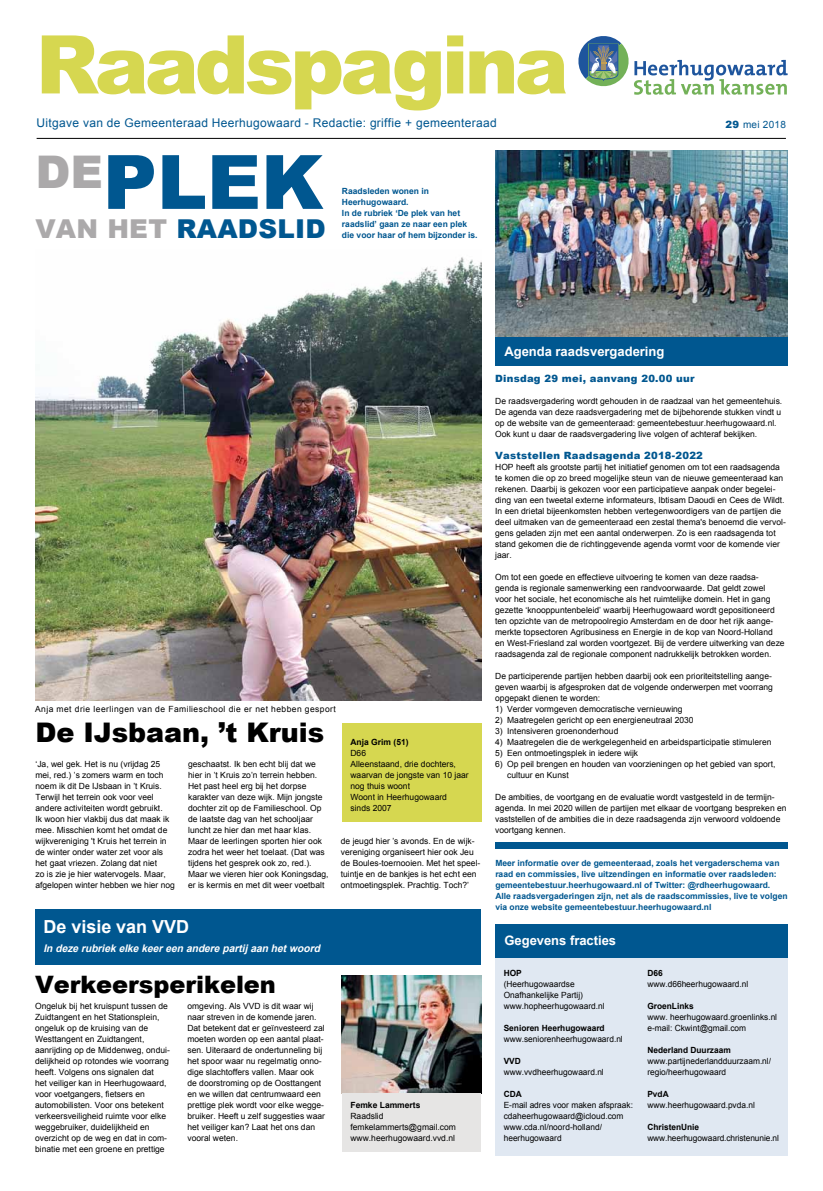
<style>
.page{position:relative;width:823px;height:1191px;background:#fff}
.page>*{position:absolute;margin:0;border:0;box-sizing:border-box;transform-origin:0 0}
.t1{font:900 81px "Arial";color:#d6d750}
.t2{font:900 75px "Arial";color:#005790}
.t3{font:900 27px "Arial";color:#000}
.t4{font:900 26px "Arial";letter-spacing:.01em;color:#005790}
.t5{font:900 24px "Arial";color:#000}
.t6{font:700 18px "Arial";color:#fff}
.t7{font:700 13px "Arial";color:#fff}
.t8{font:12px "Arial";letter-spacing:.025em;color:#005790}
.t9{font:italic 700 10.5px "Arial";color:#fff}
.t10{font:900 10px "Arial";letter-spacing:.025em;color:#005790}
.t11{font:10px "Arial";letter-spacing:.025em;color:#005790}
.t12{font:8.5px/11px "Arial";color:#000}
.t13{font:700 8.5px/11px "Arial";color:#005790}
.t14{font:700 8.5px "Arial";color:#000}
.t15{font:8.5px "Arial";letter-spacing:.05em;color:#000}
.s1{font-weight:900}
.s2{color:#aba9aa}
</style>
<div class="page">
<svg style="left:578px;top:36px;width:209px;height:59px"></svg>
<hr style="left:37px;top:138px;width:748px;height:1px;background:#000">
<div style="left:495px;top:842px;width:292px;height:7px;background:#005790"></div>
<div style="left:35px;top:909px;width:445px;height:55px;background:#005790"></div>
<img style="left:342px;top:975px;width:138px;height:118px">
<div style="left:495px;top:957px;width:292px;height:198px;background:#e0e8f2"></div>
<div style="left:495px;top:924px;width:292px;height:33px;background:#005790"></div>
<img style="left:495px;top:150px;width:292px;height:187px">
<div style="left:495px;top:337px;width:292px;height:29px;background:#005790"></div>
<div style="left:342px;top:1093px;width:138px;height:58px;background:#e6e5e4"></div>
<img style="left:35px;top:257px;width:445px;height:443px">
<div style="left:342px;top:723px;width:138px;height:98px;background:#d6d750"></div>
<h1 class="t1" style="left:36px;top:6px;width:534px">Raadspagina</h1>
<h3 class="t8" style="left:37px;top:115px;width:461px">Uitgave van de Gemeenteraad Heerhugowaard - Redactie: griffie + gemeenteraad</h3>
<p class="t11" style="left:725px;top:118px;width:62px"><span class="s1">29</span> mei 2018</p>
<h2 class="t2" style="left:35px;top:128px;width:289px"><sup>De</sup>plek</h2>
<h3 class="t4" style="left:35px;top:210px;width:288px"><span class="s2">van het</span> raadslid</h3>
<p class="t13" style="left:342px;top:186px;width:137px">Raadsleden wonen in<br>Heerhugowaard.<br>In de rubriek ‘De plek van het raadslid’ gaan ze naar een plek die voor haar of hem bijzonder is.</p>
<p class="t15" style="left:35px;top:703px;width:302px">Anja met drie leerlingen van de Familieschool die er net hebben gesport</p>
<h3 class="t3" style="left:35px;top:712px;width:290px">De IJsbaan, ’t Kruis</h3>
<p class="t12" style="left:35px;top:758px;width:141px">‘Ja, wel gek. Het is nu (vrijdag 25 mei, red.) ’s zomers warm en toch noem ik dit De IJsbaan in ’t Kruis.<br>Terwijl het terrein ook voor veel andere activiteiten wordt gebruikt.<br>Ik woon hier vlakbij dus dat maak ik mee. Misschien komt het omdat de wijkvereniging 't Kruis het terrein in de winter onder water zet voor als het gaat vriezen. Zolang dat niet<br>zo is zie je hier watervogels. Maar, afgelopen winter hebben we hier nog</p>
<p class="t12" style="left:188px;top:758px;width:142px">geschaatst. Ik ben echt blij dat we hier in ’t Kruis zo’n terrein hebben.<br>Het past heel erg bij het dorpse karakter van deze wijk. Mijn jongste dochter zit op de Familieschool. Op de laatste dag van het schooljaar luncht ze hier dan met haar klas.<br>Maar de leerlingen sporten hier ook zodra het weer het toelaat. (Dat was tijdens het gesprek ook zo, red.).<br>Maar we vieren hier ook Koningsdag, er is kermis en met dit weer voetbalt</p>
<h3 class="t6" style="left:43px;top:914px;width:147px">De visie van VVD</h3>
<p class="t9" style="left:43px;top:941px;width:281px">In dezerubriekelkekeereen anderepartij aan hetwoord</p>
<h3 class="t5" style="left:35px;top:967px;width:242px">Verkeersperikelen</h3>
<p class="t12" style="left:35px;top:1000px;width:136px">Ongeluk bij het kruispunt tussen de Zuidtangent en het Stationsplein, ongeluk op de kruising van de Westtangent en Zuidtangent, aanrijding op de Middenweg, ondui&shy;delijkheid op rotondes wie voorrang heeft. Volgens ons signalen dat<br>het veiliger kan in Heerhugowaard, voor voetgangers, fietsers en automobilisten. Voor ons betekent verkeersveiligheid ruimte voor elke weggebruiker, duidelijkheid en overzicht op de weg en dat in com&shy;binatie met een groene en prettige</p>
<p class="t12" style="left:187px;top:1000px;width:139px">omgeving. Als VVD is dit waar wij naar streven in de komende jaren.<br>Dat betekent dat er geïnvesteerd zal moeten worden op een aantal plaat&shy;sen. Uiteraard de ondertunneling bij het spoor waar nu regelmatig onno&shy;dige slachtoffers vallen. Maar ook de doorstroming op de Oosttangent en we willen dat centrumwaard een prettige plek wordt voor elke wegge&shy;bruiker. Heeft u zelf suggesties waar het veiliger kan? Laat het ons dan vooral weten.</p>
<p class="t14" style="left:350px;top:735px;width:60px">Anja Grim (51)</p>
<p class="t12" style="left:350px;top:747px;width:120px">D66<br>Alleenstaand, drie dochters, waarvan de jongste van 10 jaar nog thuis woont<br>Woont in Heerhugowaard sinds 2007</p>
<p class="t12" style="left:340px;top:835px;width:141px">de jeugd hier ’s avonds. En de wijk&shy;vereniging organiseert hier ook Jeu de Boules-toernooien. Met het speel&shy;tuintje en de bankjes is het echt een ontmoetingsplek. Prachtig. Toch?’</p>
<p class="t14" style="left:350px;top:1098px;width:71px">Femke Lammerts</p>
<p class="t12" style="left:350px;top:1110px;width:107px">Raadslid femkelammerts@gmail.com www.heerhugowaard.vvd.nl</p>
<h3 class="t7" style="left:504px;top:343px;width:161px">Agenda raadsvergadering</h3>
<p class="t10" style="left:495px;top:371px;width:201px">Dinsdag 29 mei, aanvang 20.00 uur</p>
<p class="t12" style="left:495px;top:395px;width:288px">De raadsvergadering wordt gehouden in de raadzaal van het gemeentehuis.<br>De agenda van deze raadsvergadering met de bijbehorende stukken vindt u op de website van de gemeenteraad: gemeentebestuur.heerhugowaard.nl.<br>Ook kunt u daar de raadsvergadering live volgen of achteraf bekijken.</p>
<p class="t10" style="left:495px;top:448px;width:209px">Vaststellen Raadsagenda 2018-2022</p>
<p class="t12" style="left:495px;top:461px;width:292px">HOP heeft als grootste partij het initiatief genomen om tot een raadsagenda te komen die op zo breed mogelijke steun van de nieuwe gemeenteraad kan rekenen. Daarbij is gekozen voor een participatieve aanpak onder begelei&shy;ding van een tweetal externe informateurs, Ibtisam Daoudi en Cees de Wildt.<br>In een drietal bijeenkomsten hebben vertegenwoordigers van de partijen die deel uitmaken van de gemeenteraad een zestal thema's benoemd die vervol&shy;gens geladen zijn met een aantal onderwerpen. Zo is een raadsagenda tot stand gekomen die de richtinggevende agenda vormt voor de komende vier jaar.</p>
<p class="t12" style="left:495px;top:571px;width:291px">Om tot een goede en effectieve uitvoering te komen van deze raadsa-<br>genda is regionale samenwerking een randvoorwaarde. Dat geldt zowel<br>voor het sociale, het economische als het ruimtelijke domein. Het in gang gezette ‘knooppuntenbeleid’ waarbij Heerhugowaard wordt gepositioneerd ten opzichte van de metropoolregio Amsterdam en de door het rijk aange&shy;merkte topsectoren Agribusiness en Energie in de kop van Noord-Holland<br>en West-Friesland zal worden voortgezet. Bij de verdere uitwerking van deze raadsagenda zal de regionale component nadrukkelijk betrokken worden.</p>
<p class="t12" style="left:495px;top:670px;width:279px;text-align:justify">De participerende partijen hebben daarbij ook een prioriteitstelling aange&shy;geven waarbij is afgesproken dat de volgende onderwerpen met voorrang opgepakt dienen te worden:</p>
<p class="t12" style="left:495px;top:703px;width:189px">1) Verder vormgeven democratische vernieuwing</p>
<p class="t12" style="left:495px;top:714px;width:200px">2) Maatregelen gericht op een energieneutraal 2030</p>
<p class="t12" style="left:495px;top:725px;width:125px">3) Intensiveren groenonderhoud</p>
<p class="t12" style="left:495px;top:736px;width:278px">4) Maatregelen die de werkgelegenheid en arbeidsparticipatie stimuleren</p>
<p class="t12" style="left:495px;top:747px;width:144px">5) Een ontmoetingsplek in iedere wijk</p>
<p class="t12" style="left:507px;top:758px;width:269px;text-indent:-12px">6) Op peil brengen en houden van voorzieningen op het gebied van sport, cultuur en Kunst</p>
<p class="t12" style="left:495px;top:791px;width:293px">De ambities, de voortgang en de evaluatie wordt vastgesteld in de termijn&shy;agenda. In mei 2020 willen de partijen met elkaar de voortgang bespreken en vaststellen of de ambities die in deze raadsagenda zijn verwoord voldoende voortgang kennen.</p>
<p class="t13" style="left:495px;top:857px;width:293px">Meer informatie over de gemeenteraad, zoals het vergaderschema van raad en commissies, live uitzendingen en informatie over raadsleden: gemeentebestuur.heerhugowaard.nl of Twitter: @rdheerhugowaard.<br>Alle raadsvergaderingen zijn, net als de raadscommissies, live te volgen via onze website gemeentebestuur.heerhugowaard.nl</p>
<h3 class="t7" style="left:504px;top:931px;width:113px">Gegevens fracties</h3>
<p class="t14" style="left:503px;top:966px;width:20px">HOP</p>
<p class="t12" style="left:503px;top:978px;width:102px">(Heerhugowaardse<br>Onafhankelijke Partij) www.hopheerhugowaard.nl</p>
<p class="t14" style="left:503px;top:1021px;width:102px">Senioren Heerhugowaard</p>
<p class="t12" style="left:503px;top:1033px;width:120px">www.seniorenheerhugowaard.nl</p>
<p class="t14" style="left:503px;top:1054px;width:19px">VVD</p>
<p class="t12" style="left:503px;top:1066px;width:101px">www.vvdheerhugowaard.nl</p>
<p class="t14" style="left:503px;top:1087px;width:20px">CDA</p>
<p class="t12" style="left:503px;top:1099px;width:131px">E-mail adres voor maken afspraak: cdaheerhugowaard@icloud.com www.cda.nl/noord-holland/ heerhugowaard</p>
<p class="t14" style="left:647px;top:966px;width:17px">D66</p>
<p class="t12" style="left:647px;top:978px;width:102px">www.d66heerhugowaard.nl</p>
<p class="t14" style="left:647px;top:999px;width:48px">GroenLinks</p>
<p class="t12" style="left:647px;top:1011px;width:131px">www. heerhugowaard.groenlinks.nl e-mail: Ckwint@gmail.com</p>
<p class="t14" style="left:647px;top:1043px;width:85px">Nederland Duurzaam</p>
<p class="t12" style="left:647px;top:1055px;width:125px">www.partijnederlandduurzaam.nl/ regio/heerhugowaard</p>
<p class="t14" style="left:647px;top:1087px;width:23px">PvdA</p>
<p class="t12" style="left:647px;top:1099px;width:109px">www.heerhugowaard.pvda.nl</p>
<p class="t14" style="left:647px;top:1120px;width:53px">ChristenUnie</p>
<p class="t12" style="left:647px;top:1132px;width:133px">www.heerhugowaard.christenunie.nl</p>
</div>
